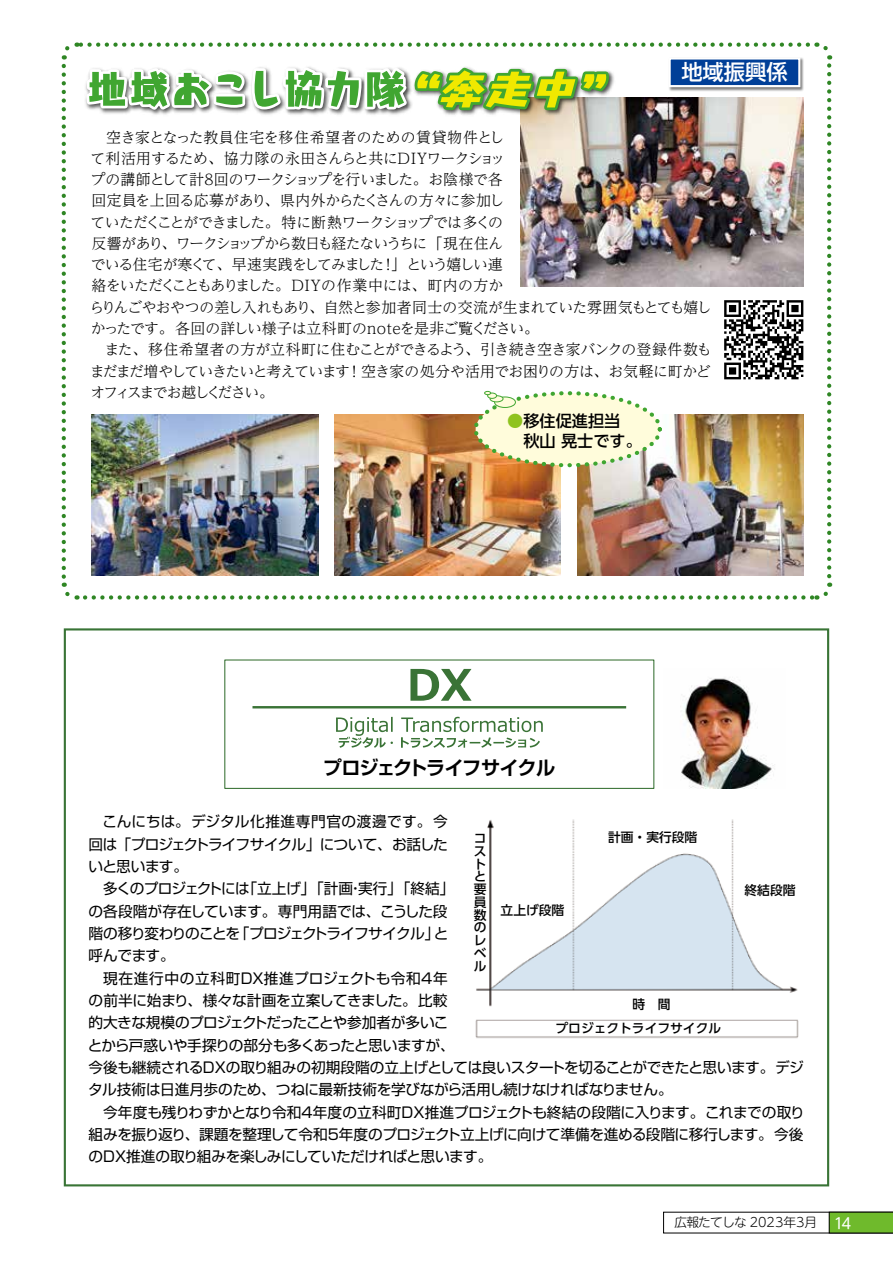
<style>
.page{position:relative;width:893px;height:1263px;background:#fff}
.page>*{position:absolute;margin:0;border:0;box-sizing:border-box;transform-origin:0 0}
.t1{font:500 21.3px "UD Shin Go Pro";color:#fff}
.t2{font:700 19.2px "Shin Go Pr 6 De";letter-spacing:-.055em;color:#000}
.t3{font:500 16.2px/19.4px "UD Shin Go Pro";color:#000}
.t4{font:300 14.85px/21.3px "UD Reimin Pro";letter-spacing:-.045em;color:#000;text-align:right}
.t5{font:300 14.85px/21.3px "UD Reimin Pro";letter-spacing:-.02em;color:#000;text-align:right}
.t6{font:300 14.85px/21.3px "UD Reimin Pro";letter-spacing:-.105em;color:#000}
.t7{font:14.85px "UD Shin M Go Pro";color:#fff}
.t8{font:14.7px/22.4px "Shin Go Pr 6";letter-spacing:-.03em;color:#000}
.t9{font:14.7px "Shin Go Pr 6";color:#000}
.t10{font:14.7px "Shin Go Pr 6";letter-spacing:-.055em;color:#000}
.t11{font:14.7px "Shin Go Pr 6";letter-spacing:.035em;color:#000}
.t12{font:14.7px/22.4px "Shin Go Pr 6";letter-spacing:-.05em;color:#000}
.t13{font:14.7px "Shin Go Pr 6";letter-spacing:-.065em;color:#000}
.t14{font:14.7px "Shin Go Pr 6";letter-spacing:-.075em;color:#000}
.t15{font:500 12.75px/12.8px "UD Shin Go Pro";color:#000}
.t16{font:300 12.75px "UD Shin M Go Pro";color:#000}
.s1{color:#8fc31f}
</style>
<div class="page">
<img style="left:681px;top:678px;width:94px;height:111px">
<div style="left:224px;top:659px;width:430px;height:130px;border:1px solid #3a7336"></div>
<svg style="left:410px;top:669px;width:62px;height:32px"></svg>
<svg style="left:336px;top:717px;width:207px;height:31px"></svg>
<hr style="left:252px;top:706px;width:374px;height:2px;background:#3a7336">
<img style="left:475px;top:819px;width:324px;height:220px">
<div style="left:593px;top:1023px;width:90px;height:10px;background:#fff"></div>
<div style="left:744px;top:885px;width:39px;height:14px;background:#fff"></div>
<div style="left:614px;top:829px;width:65px;height:17px;background:#fff"></div>
<div style="left:508px;top:910px;width:48px;height:11px;background:#fff"></div>
<div style="left:474px;top:857px;width:12px;height:103px;background:#fff"></div>
<div style="left:631px;top:992px;width:30px;height:13px;background:#fff"></div>
<img style="left:61px;top:42px;width:772px;height:558px">
<svg style="left:663px;top:1212px;width:230px;height:21px"></svg>
<h1 class="t1" style="left:681px;top:55px;width:108px">地域振興係</h1>
<p class="t4" style="left:90px;top:126px;width:416px">空き家となった教員住宅を移住希望者のための賃貸物件として利活用するため、協力隊の永田さんらと共にDIYワークショップの講師として計8回のワークショップを行いました。お陰様で各回定員を上回る応募があり、県内外からたくさんの方々に参加していただくことができました。特に断熱ワークショップでは多くの反響があり、ワークショップから数日も経たないうちに「現在住ん！」という嬉しい連</p>
<p class="t4" style="left:90px;top:253px;width:623px;text-align:left">でいる住宅が寒くて、早速実践をしてみました<br>絡をいただくこともありました。DIYの作業中には、町内の方か<br>らりんごやおやつの差し入れもあり、自然と参加者同士の交流が生まれていた雰囲気もとても嬉しかったです。各回の詳しい様子は立科町のnoteを是非ご覧ください。</p>
<p class="t5" style="left:105px;top:338px;width:608px">また、移住希望者の方が立科町に住むことができるよう、引き続き空き家バンクの登録件数も！空き家の処分や活用でお困りの方は、お気軽に町かど</p>
<p class="t6" style="left:90px;top:360px;width:262px">まだまだ増やしていきたいと考えていますオフィスまでお越しください。</p>
<p class="t3" style="left:507px;top:411px;width:136px"><span class="s1">●</span>移住促進担当<br>　秋山晃士です。</p>
<h2 class="t2" style="left:323px;top:752px;width:234px">プロジェクトライフサイクル</h2>
<p class="t11" style="left:102px;top:810px;width:347px">こんにちは。デジタル化推進専門官の渡邊です。今</p>
<p class="t10" style="left:88px;top:832px;width:361px">回は「プロジェクトライフサイクル」について、お話した</p>
<p class="t8" style="left:88px;top:854px;width:101px">いと思います。</p>
<p class="t9" style="left:243px;top:877px;width:213px">「立上げ」「計画実行」「終結「</p>
<p class="t15" style="left:608px;top:830px;width:91px">計画・実行段階</p>
<p class="t15" style="left:474px;top:832px;width:14px">コストと要員数のレベル</p>
<p class="t14" style="left:103px;top:877px;width:148px">多くのプロジェクトには</p>
<p class="t9" style="left:88px;top:899px;width:361px">の各段階が存在しています。専門用語では、こうした段</p>
<p class="t8" style="left:434px;top:921px;width:16px">と</p>
<p class="t15" style="left:744px;top:883px;width:52px">終結段階</p>
<p class="t8" style="left:348px;top:876px;width:16px">・</p>
<p class="t15" style="left:501px;top:904px;width:65px">立上げ段階</p>
<p class="t13" style="left:235px;top:921px;width:206px">「プロジェクトライフサイクル」</p>
<p class="t12" style="left:88px;top:921px;width:153px">階の移り変わりのことを呼んでます。</p>
<p class="t8" style="left:88px;top:966px;width:717px;text-indent:15px">現在進行中の立科町DX推進プロジェクトも令和４年<br>の前半に始まり、様々な計画を立案してきました。比較<br>的大きな規模のプロジェクトだったことや参加者が多いこ<br>とから戸惑いや手探りの部分も多くあったと思いますが、<br>今後も継続されるDXの取り組みの初期段階の立上げとしては良いスタートを切ることができたと思います。デジタル技術は日進月歩のため、つねに最新技術を学びながら活用し続けなければなりません。</p>
<p class="t8" style="left:88px;top:1100px;width:718px;text-align:justify;text-indent:15px">今年度も残りわずかとなり令和4年度の立科町DX推進プロジェクトも終結の段階に入ります。これまでの取り組みを振り返り、課題を整理して令和5年度のプロジェクト立上げに向けて準備を進める段階に移行します。今後のDX推進の取り組みを楽しみにしていただければと思います。</p>
<p class="t15" style="left:632px;top:998px;width:40px">時　間</p>
<p class="t15" style="left:555px;top:1022px;width:167px">プロジェクトライフサイクル</p>
<p class="t16" style="left:674px;top:1212px;width:145px">広報たてしな 2023年3月</p>
<p class="t7" style="left:834px;top:1211px;width:19px">14</p>
</div>
